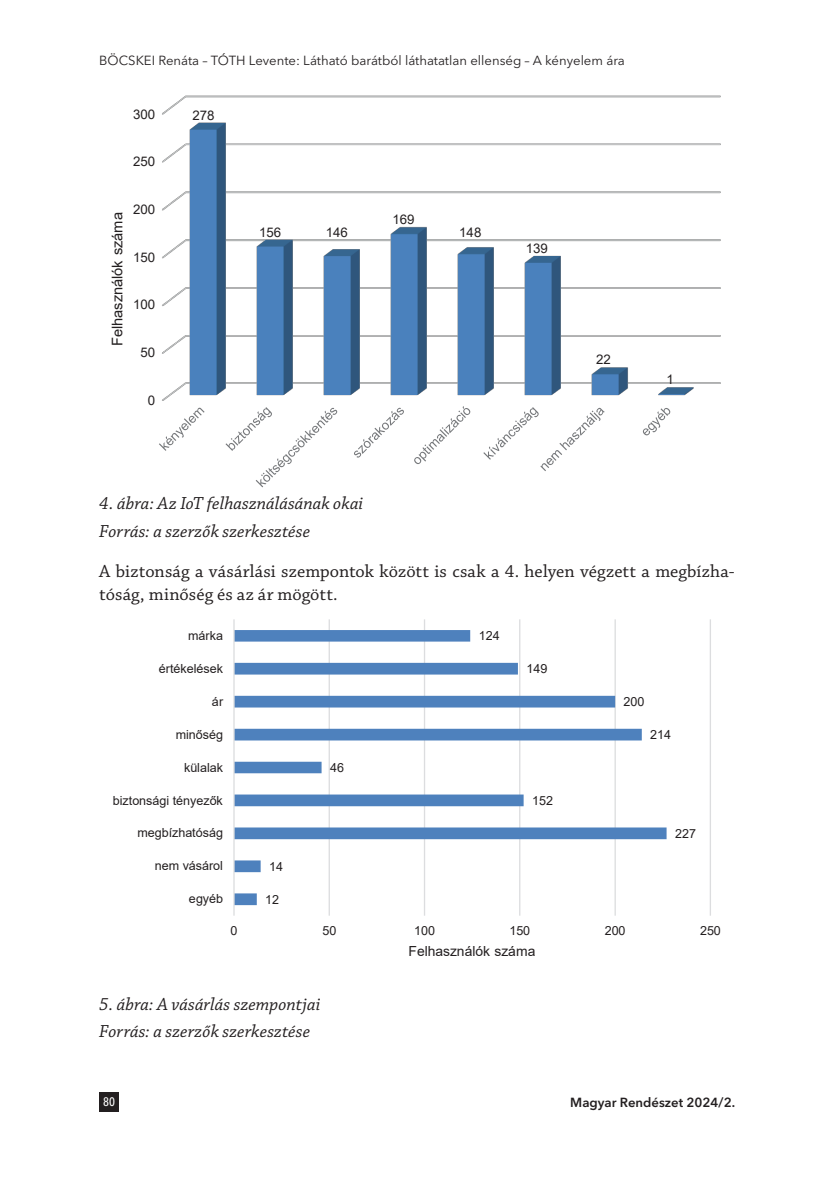
<style>
.page{position:relative;width:834px;height:1181px;background:#fff}
.page>*{position:absolute;margin:0;border:0;box-sizing:border-box;transform-origin:0 0}
._3_1_Szöveg_1st{font:18.38px/22.8px "Chaparral Pro";color:#231f20}
._5_1_Ábra_címe{font:italic 18.38px "Chaparral Pro";color:#231f20}
._5_4_forrás{font:italic 18.38px "Chaparral Pro";letter-spacing:.005em;color:#231f20}
.t1{font:14.7px "Arial";color:#231f20}
.t2{font:13.83px "Arial";color:#231f20}
.t3{font:13.3px "Arial";letter-spacing:.005em;color:#231f20}
.t4{font:13.12px "Avenir Next LT Pro";color:#231f20}
.t5{font:600 13.12px "Avenir Next LT Pro";color:#231f20}
.t6{font:12.6px "Arial";color:#231f20}
.t7{font:500 condensed 12.25px "Avenir Next LT Pro";color:#fff}
</style>
<div class="page">
<div style="left:99px;top:1091px;width:20px;height:20px;background:#231f20"></div>
<img style="left:162px;top:95px;width:559px;height:306px">
<svg style="left:159px;top:408px;width:45px;height:43px"></svg>
<svg style="left:225px;top:407px;width:112px;height:80px"></svg>
<svg style="left:354px;top:408px;width:50px;height:50px"></svg>
<svg style="left:414px;top:406px;width:56px;height:58px"></svg>
<svg style="left:483px;top:407px;width:121px;height:64px"></svg>
<svg style="left:642px;top:408px;width:28px;height:27px"></svg>
<hr style="left:328px;top:619px;width:2px;height:296px;background:#dcdddf">
<hr style="left:424px;top:619px;width:1px;height:296px;background:#dcdddf">
<hr style="left:519px;top:619px;width:1px;height:296px;background:#dcdddf">
<hr style="left:614px;top:619px;width:1px;height:296px;background:#dcdddf">
<hr style="left:709px;top:619px;width:2px;height:296px;background:#dcdddf">
<svg style="left:234px;top:630px;width:432px;height:275px"></svg>
<hr style="left:233px;top:619px;width:1px;height:296px;background:#dcdddf">
<p class="t4" style="left:99px;top:52px;width:527px">BÖCSKEI Renáta – TÓTH Levente: Látható barátból láthatatlan ellenség – A kényelem ára</p>
<p class="t3" style="left:133px;top:105px;width:24px">300</p>
<p class="t3" style="left:192px;top:106px;width:24px">278</p>
<p class="t3" style="left:133px;top:152px;width:24px">250</p>
<p class="t1" style="left:107px;top:346px;width:136px;rotate:-90deg">Felhasználók száma</p>
<p class="t3" style="left:133px;top:200px;width:24px">200</p>
<p class="t3" style="left:133px;top:248px;width:24px">150</p>
<p class="t3" style="left:133px;top:295px;width:24px">100</p>
<p class="t3" style="left:140px;top:343px;width:16px">50</p>
<p class="t3" style="left:148px;top:391px;width:9px">0</p>
<p class="t3" style="left:259px;top:223px;width:24px">156</p>
<p class="t3" style="left:326px;top:224px;width:24px">146</p>
<p class="t3" style="left:392px;top:210px;width:24px">169</p>
<p class="t3" style="left:459px;top:223px;width:24px">148</p>
<p class="t3" style="left:525px;top:239px;width:24px">139</p>
<p class="t3" style="left:596px;top:350px;width:16px">22</p>
<p class="t3" style="left:666px;top:370px;width:9px">1</p>
<p class="_5_1_Ábra_címe" style="left:99px;top:493px;width:265px">4. ábra: Az IoT felhasználásának okai</p>
<p class="_5_4_forrás" style="left:99px;top:520px;width:212px">Forrás: a szerzők szerkesztése</p>
<p class="_3_1_Szöveg_1st" style="left:99px;top:561px;width:636px">A biztonság a vásárlási szempontok között is csak a 4. helyen végzett a megbízha&shy;tóság, minőség és az ár mögött.</p>
<p class="t6" style="left:188px;top:627px;width:36px">márka</p>
<p class="t6" style="left:478px;top:627px;width:23px">124</p>
<p class="t6" style="left:159px;top:660px;width:66px">értékelések</p>
<p class="t6" style="left:526px;top:660px;width:23px">149</p>
<p class="t6" style="left:212px;top:692px;width:13px">ár</p>
<p class="t6" style="left:623px;top:693px;width:23px">200</p>
<p class="t6" style="left:176px;top:725px;width:49px">minőség</p>
<p class="t6" style="left:650px;top:726px;width:23px">214</p>
<p class="t6" style="left:184px;top:758px;width:40px">külalak</p>
<p class="t6" style="left:330px;top:759px;width:15px">46</p>
<p class="t6" style="left:113px;top:791px;width:111px">biztonsági tényezők</p>
<p class="t6" style="left:532px;top:792px;width:23px">152</p>
<p class="t6" style="left:137px;top:824px;width:87px">megbízhatóság</p>
<p class="t6" style="left:675px;top:825px;width:23px">227</p>
<p class="t6" style="left:155px;top:857px;width:70px">nem vásárol</p>
<p class="t6" style="left:269px;top:857px;width:15px">14</p>
<p class="t6" style="left:189px;top:890px;width:36px">egyéb</p>
<p class="t6" style="left:265px;top:890px;width:15px">12</p>
<p class="t6" style="left:230px;top:921px;width:8px">0</p>
<p class="t6" style="left:322px;top:921px;width:15px">50</p>
<p class="t6" style="left:414px;top:921px;width:22px">100</p>
<p class="t6" style="left:509px;top:921px;width:22px">150</p>
<p class="t6" style="left:604px;top:921px;width:22px">200</p>
<p class="t6" style="left:700px;top:921px;width:22px">250</p>
<p class="_5_1_Ábra_címe" style="left:99px;top:993px;width:222px">5. ábra: A vásárlás szempontjai</p>
<p class="_5_4_forrás" style="left:99px;top:1021px;width:212px">Forrás: a szerzők szerkesztése</p>
<p class="t7" style="left:103px;top:1094px;width:13px">80</p>
<p class="t2" style="left:408px;top:942px;width:128px">Felhasználók száma</p>
<p class="t5" style="left:570px;top:1094px;width:166px">Magyar Rendészet 2024/2.</p>
</div>
